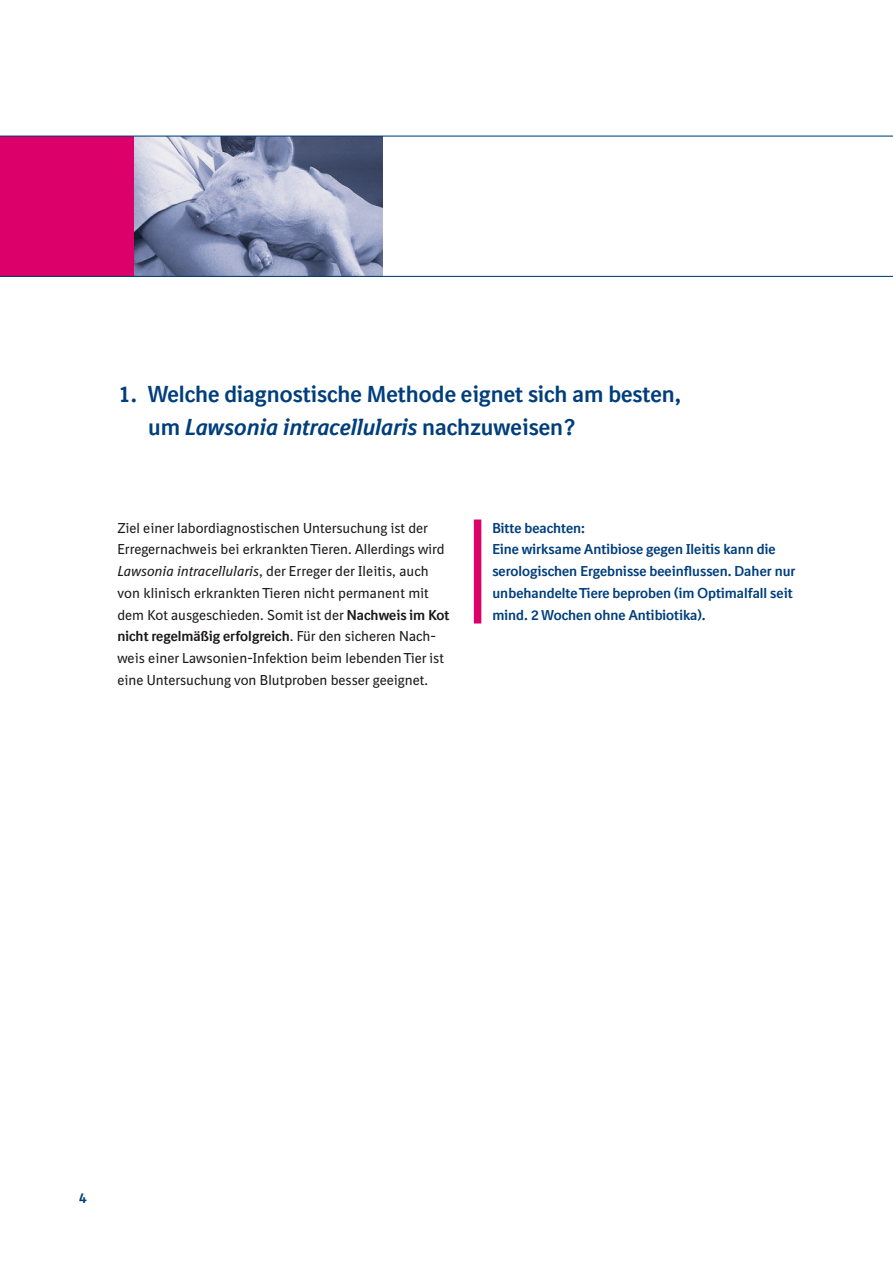
<style>
.page{position:relative;width:893px;height:1263px;background:#fff}
.page>*{position:absolute;margin:0;border:0;box-sizing:border-box;transform-origin:0 0}
.head{font:700 22.5px/32.7px "BI Sans";color:#003e7c}
.dia_Copy{font:13.95px/21.8px "BI Sans";color:#191717}
.dia_Copy-2{font:700 13.95px/21.8px "BI Sans";color:#003e7c}
.s1{font-style:italic}
.s2{font-weight:700}
</style>
<div class="page">
<div style="left:0;top:136px;width:140px;height:140px;background:#db006a"></div>
<img style="left:135px;top:137px;width:248px;height:139px">
<div style="left:474px;top:519px;width:7px;height:104px;background:#db006a"></div>
<hr style="left:0;top:136px;width:893px;height:1px;background:#003e7c">
<hr style="left:0;top:276px;width:893px;height:1px;background:#003e7c">
<p class="head" style="left:148px;top:378px;width:534px;text-indent:-30px">1. Welche diagnostische Methode eignet sich am besten, um <span class="s1">Lawsonia intracellularis</span> nachzuweisen?</p>
<p class="dia_Copy" style="left:117px;top:517px;width:334px">Ziel einer labordiagnostischen Untersuchung ist der Erregernachweis bei erkrankten Tieren. Allerdings wird <span class="s1">Lawsonia intracellularis</span>, der Erreger der Ileitis, auch von klinisch erkrankten Tieren nicht permanent mit dem Kot ausgeschieden. Somit ist der <span class="s2">Nachweis im Kot nicht regelmäßig erfolgreich</span>. Für den sicheren Nach&shy;weis einer Lawsonien-Infektion beim lebenden Tier ist eine Untersuchung von Blutproben besser geeignet.</p>
<p class="dia_Copy-2" style="left:492px;top:517px;width:94px">Bitte beachten:</p>
<p class="dia_Copy-2" style="left:492px;top:538px;width:305px">Eine wirksame Antibiose gegen Ileitis kann die serologischen Ergebnisse beeinflussen. Daher nur unbehandelte Tiere beproben (im Optimalfall seit mind. 2 Wochen ohne Antibiotika).</p>
<p class="dia_Copy-2" style="left:79px;top:1187px;width:9px">4</p>
</div>
